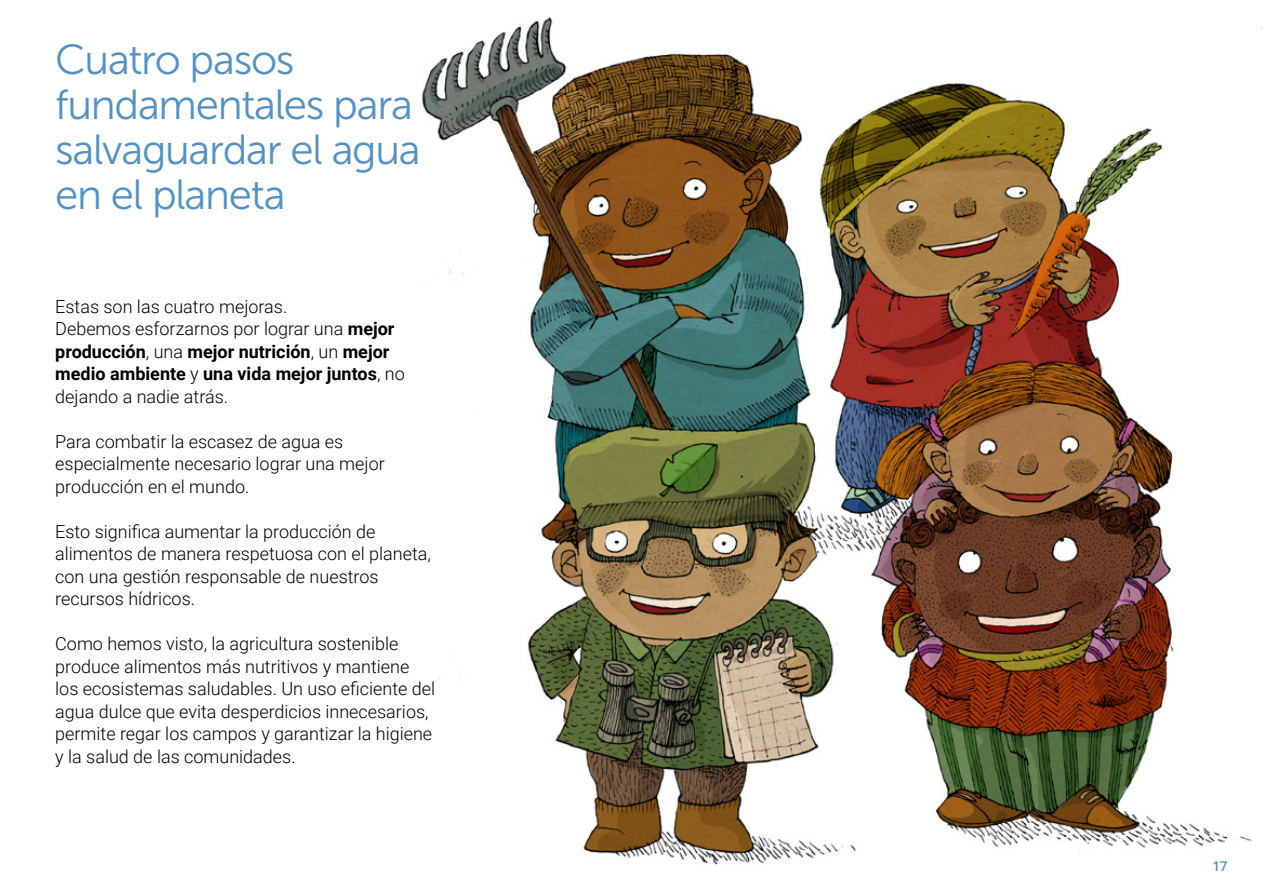
<style>
.page{position:relative;width:1263px;height:893px;background:#fff}
.page>*{position:absolute;margin:0;border:0;box-sizing:border-box;transform-origin:0 0}
.t1{font:42px/45px "Museo Sans 300";letter-spacing:-.03em;color:#5391c6}
.t2{font:300 18px/22.5px "Roboto";color:#000}
.t3{font:600 13.5px "Open Sans";color:#5391c6}
.s1{font-weight:700}
</style>
<div class="page">
<img style="left:422px;top:17px;width:841px;height:848px">
<h1 class="t1" style="left:55px;top:37px;width:367px">Cuatro pasos fundamentales para salvaguardar el agua en el planeta</h1>
<p class="t2" style="left:55px;top:294px;width:351px">Estas son las cuatro mejoras.<br>Debemos esforzarnos por lograr una <span class="s1">mejor producción</span>, una <span class="s1">mejor nutrición</span>, un <span class="s1">mejor medio ambiente</span> y <span class="s1">una vida mejor juntos</span>, no dejando a nadie atrás.</p>
<p class="t2" style="left:55px;top:429px;width:331px">Para combatir la escasez de agua es especialmente necesario lograr una mejor producción en el mundo.</p>
<p class="t2" style="left:55px;top:519px;width:377px">Esto significa aumentar la producción de alimentos de manera respetuosa con el planeta, con una gestión responsable de nuestros recursos hídricos.</p>
<p class="t2" style="left:55px;top:632px;width:381px">Como hemos visto, la agricultura sostenible produce alimentos más nutritivos y mantiene los ecosistemas saludables. Un uso eficiente del agua dulce que evita desperdicios innecesarios, permite regar los campos y garantizar la higiene y la salud de las comunidades.</p>
<p class="t3" style="left:1212px;top:856px;width:17px">17</p>
</div>
